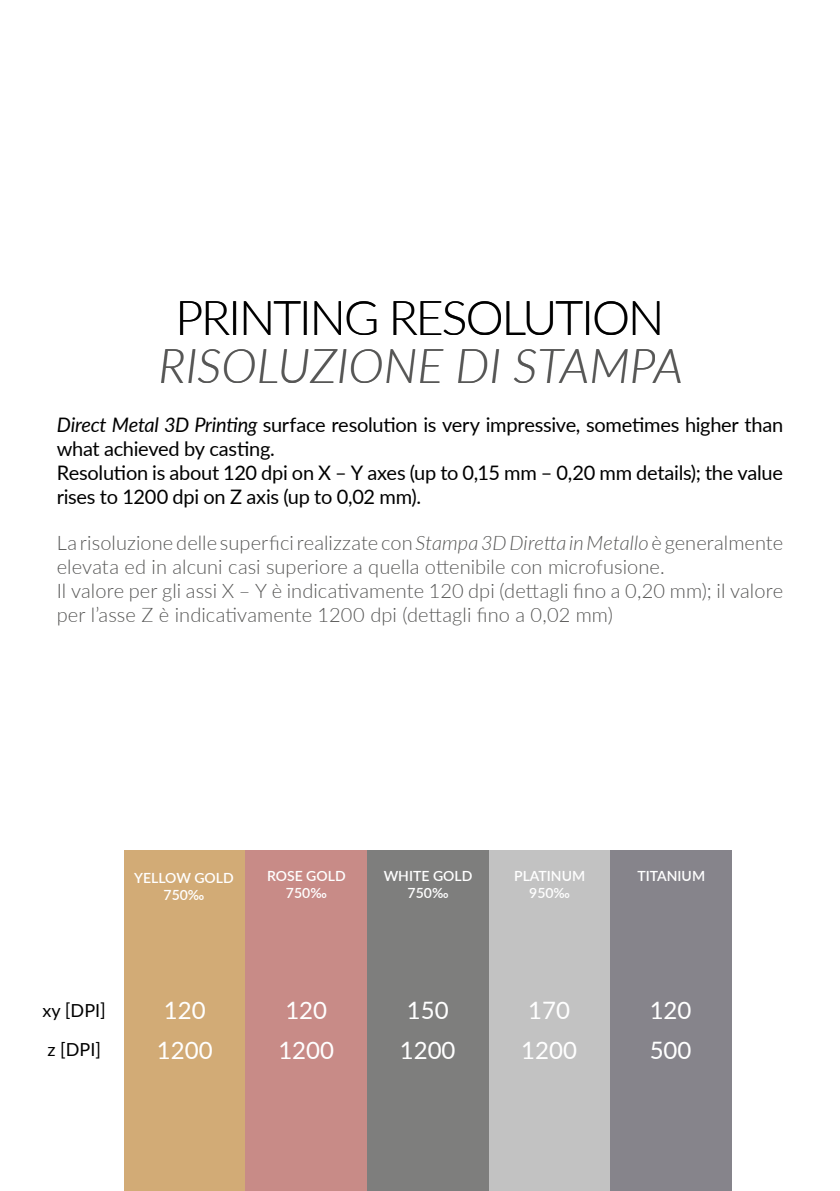
<style>
.page{position:relative;width:840px;height:1191px;background:#fff}
.page>*{position:absolute;margin:0;border:0;box-sizing:border-box;transform-origin:0 0}
.t1{font:italic 300 48px "Lato";color:#575756}
.t2{font:300 48px "Lato";letter-spacing:-.04em;color:#000}
.t3{font:24px "Lato";color:#fff}
.t4{font:300 20px/24px "Lato";color:#575756}
.t5{font:20px/24px "Lato";letter-spacing:-.015em;color:#000}
.t6{font:18px "Lato";color:#000}
.t7{font:600 14px/16.8px "Lato";color:#fff;text-align:center}
.s1{font-style:italic}
</style>
<div class="page">
<div style="left:124px;top:850px;width:121px;height:341px;background:#d2ab76"></div>
<div style="left:245px;top:850px;width:122px;height:341px;background:#c88b87"></div>
<div style="left:367px;top:850px;width:121px;height:341px;background:#7e7e7d"></div>
<div style="left:488px;top:850px;width:122px;height:341px;background:#c2c2c2"></div>
<div style="left:610px;top:850px;width:121px;height:341px;background:#86848b"></div>
<h1 class="t2" style="left:175px;top:284px;width:490px">PRINTING RESOLUTION</h1>
<h1 class="t1" style="left:158px;top:332px;width:525px">RISOLUZIONE DI STAMPA</h1>
<p class="t5" style="left:57px;top:412px;width:727px"><span class="s1">Direct Metal 3D Printing</span> surface resolution is very impressive, sometimes higher than what achieved by casting.<br>Resolution is about 120 dpi on X – Y axes (up to 0,15 mm – 0,20 mm details); the value rises to 1200 dpi on Z axis (up to 0,02 mm).</p>
<p class="t4" style="left:57px;top:530px;width:727px">La risoluzione delle superfici realizzate con <span class="s1">Stampa 3D Diretta in Metallo</span> è generalmente elevata ed in alcuni casi superiore a quella ottenibile con microfusione.<br>Il valore per gli assi X – Y è indicativamente 120 dpi (dettagli fino a 0,20 mm); il valore per l’asse Z è indicativamente 1200 dpi (dettagli fino a 0,02 mm)</p>
<p class="t7" style="left:134px;top:869px;width:101px">YELLOW GOLD<br>750‰</p>
<p class="t7" style="left:267px;top:867px;width:80px">ROSE GOLD<br>750‰</p>
<p class="t7" style="left:383px;top:867px;width:90px">WHITE GOLD<br>750‰</p>
<p class="t7" style="left:514px;top:867px;width:72px">PLATINUM<br>950‰</p>
<p class="t7" style="left:637px;top:867px;width:69px">TITANIUM</p>
<p class="t6" style="left:42px;top:997px;width:65px">xy [DPI]</p>
<p class="t3" style="left:164px;top:993px;width:43px">120</p>
<p class="t3" style="left:285px;top:993px;width:43px">120</p>
<p class="t3" style="left:406px;top:993px;width:43px">150</p>
<p class="t3" style="left:528px;top:993px;width:43px">170</p>
<p class="t3" style="left:649px;top:993px;width:43px">120</p>
<p class="t6" style="left:48px;top:1037px;width:55px">z [DPI]</p>
<p class="t3" style="left:157px;top:1033px;width:57px">1200</p>
<p class="t3" style="left:278px;top:1033px;width:57px">1200</p>
<p class="t3" style="left:399px;top:1033px;width:57px">1200</p>
<p class="t3" style="left:521px;top:1033px;width:57px">1200</p>
<p class="t3" style="left:649px;top:1033px;width:43px">500</p>
</div>
